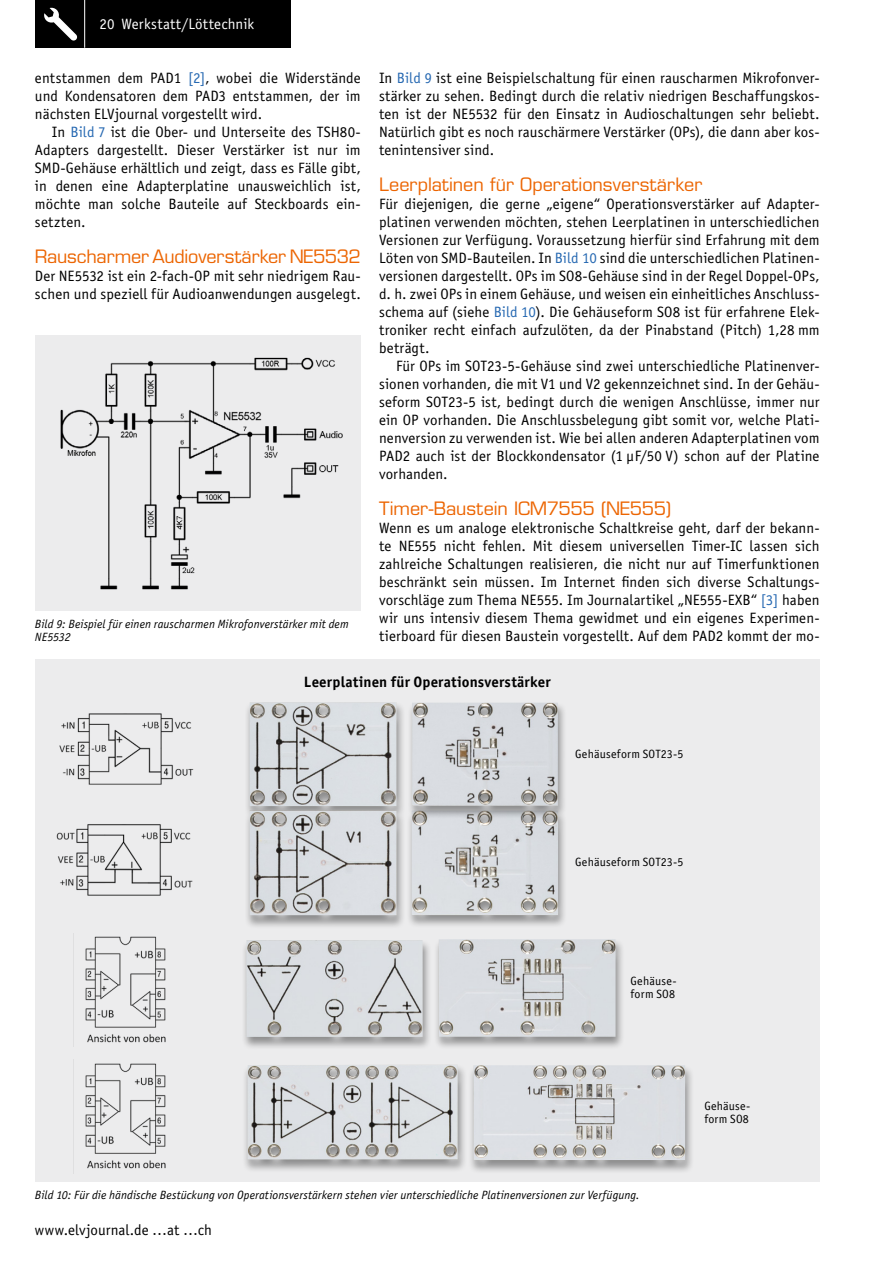
<style>
.page{position:relative;width:895px;height:1264px;background:#fff}
.page>*{position:absolute;margin:0;border:0;box-sizing:border-box;transform-origin:0 0}
.Subhead_5{font:18px "Eurostile LT Std";letter-spacing:-.005em;color:#ec6502}
.Fließtext_Neuer_Absa{font:15px/18px "Officina Sans Book ITC";letter-spacing:.005em;color:#000;text-align:justify}
.Fließtext_Neue_Zeile{font:15px/18px "Officina Sans Book ITC";letter-spacing:.005em;color:#000;text-align:justify}
.Fließtext_Neuer_Absa-2{font:15px "Officina Sans Bold ITC";letter-spacing:.01em;color:#000}
.t1{font:15px "Officina Sans Book ITC";letter-spacing:.01em;color:#fff}
.Bildunterschrift{font:italic 12px/12.8px "Officina Sans Book ITC";letter-spacing:.005em;color:#000}
.Bildunterschrift-2{font:12px "Officina Sans Book ITC";letter-spacing:.02em;color:#000}
.s1{color:#2769b2}
</style>
<div class="page">
<div style="left:35px;top:1px;width:255px;height:47px;background:#000"></div>
<hr style="left:84px;top:1px;width:1px;height:47px;background:#fff">
<svg style="left:44px;top:7px;width:33px;height:34px"></svg>
<div style="left:35px;top:659px;width:784px;height:522px;background:#ececed"></div>
<div style="left:434px;top:938px;width:191px;height:112px;background:#000;opacity:.4"></div>
<img style="left:439px;top:939px;width:176px;height:97px">
<div style="left:468px;top:1064px;width:226px;height:109px;background:#000;opacity:.4"></div>
<img style="left:473px;top:1065px;width:212px;height:94px">
<div style="left:241px;top:939px;width:191px;height:111px;background:#000;opacity:.4"></div>
<img style="left:246px;top:940px;width:177px;height:96px">
<div style="left:407px;top:809px;width:161px;height:119px;background:#000;opacity:.4"></div>
<img style="left:412px;top:819px;width:146px;height:96px">
<div style="left:407px;top:701px;width:160px;height:118px;background:#000;opacity:.4"></div>
<img style="left:412px;top:702px;width:146px;height:103px">
<div style="left:243px;top:1064px;width:224px;height:109px;background:#000;opacity:.4"></div>
<img style="left:248px;top:1064px;width:210px;height:95px">
<div style="left:245px;top:701px;width:161px;height:227px;background:#000;opacity:.4"></div>
<img style="left:250px;top:702px;width:147px;height:213px">
<img style="left:59px;top:713px;width:135px;height:72px">
<img style="left:56px;top:824px;width:137px;height:72px">
<img style="left:73px;top:1059px;width:93px;height:113px">
<img style="left:73px;top:933px;width:93px;height:113px">
<img style="left:37px;top:335px;width:324px;height:275px">
<p class="t1" style="left:100px;top:14px;width:156px">20 Werkstatt/Löttechnik</p>
<p class="Fließtext_Neue_Zeile" style="left:35px;top:68px;width:327px">entstammen dem PAD1 <span class="s1">[2]</span>, wobei die Widerstände und Kondensatoren dem PAD3 entstammen, der im nächsten ELVjournal vorgestellt wird.</p>
<p class="Fließtext_Neue_Zeile" style="left:35px;top:122px;width:327px;text-indent:17px">In <span class="s1">Bild 7</span> ist die Ober- und Unterseite des TSH80- Adapters dargestellt. Dieser Verstärker ist nur im SMD-Gehäuse erhältlich und zeigt, dass es Fälle gibt, in denen eine Adapterplatine unausweichlich ist, möchte man solche Bauteile auf Steckboards ein&shy;setzten.</p>
<p class="Subhead_5" style="left:35px;top:245px;width:327px">Rauscharmer Audioverstärker NE5532</p>
<p class="Fließtext_Neuer_Absa" style="left:35px;top:266px;width:327px">Der NE5532 ist ein 2-fach-OP mit sehr niedrigem Rau&shy;schen und speziell für Audioanwendungen ausgelegt.</p>
<p class="Bildunterschrift" style="left:35px;top:617px;width:315px">Bild 9: Beispiel für einen rauscharmen Mikrofonverstärker mit dem<br>NE5532</p>
<p class="Fließtext_Neuer_Absa" style="left:379px;top:68px;width:442px">In <span class="s1">Bild 9</span> ist eine Beispielschaltung für einen rauscharmen Mikrofonver&shy;stärker zu sehen. Bedingt durch die relativ niedrigen Beschaffungskos&shy;ten ist der NE5532 für den Einsatz in Audioschaltungen sehr beliebt.<br>Natürlich gibt es noch rauschärmere Verstärker (OPs), die dann aber kos&shy;tenintensiver sind.</p>
<p class="Subhead_5" style="left:379px;top:173px;width:325px">Leerplatinen für Operationsverstärker</p>
<p class="Fließtext_Neuer_Absa" style="left:379px;top:194px;width:442px">Für diejenigen, die gerne „eigene“ Operationsverstärker auf Adapter&shy;platinen verwenden möchten, stehen Leerplatinen in unterschiedlichen Versionen zur Verfügung. Voraussetzung hierfür sind Erfahrung mit dem Löten von SMD-Bauteilen. In <span class="s1">Bild 10</span> sind die unterschiedlichen Platinen&shy;versionen dargestellt. OPs im SO8-Gehäuse sind in der Regel Doppel-OPs, d. h. zwei OPs in einem Gehäuse, und weisen ein einheitliches Anschluss&shy;schema auf (siehe <span class="s1">Bild 10</span>). Die Gehäuseform SO8 ist für erfahrene Elek&shy;troniker recht einfach aufzulöten, da der Pinabstand (Pitch) 1,28 mm beträgt.</p>
<p class="Fließtext_Neue_Zeile" style="left:379px;top:356px;width:442px;text-indent:17px">Für OPs im SOT23-5-Gehäuse sind zwei unterschiedliche Platinenver&shy;sionen vorhanden, die mit V1 und V2 gekennzeichnet sind. In der Gehäu&shy;seform SOT23-5 ist, bedingt durch die wenigen Anschlüsse, immer nur ein OP vorhanden. Die Anschlussbelegung gibt somit vor, welche Plati&shy;nenversion zu verwenden ist. Wie bei allen anderen Adapterplatinen vom PAD2 auch ist der Blockkondensator (1 µF/50 V) schon auf der Platine vorhanden.</p>
<p class="Subhead_5" style="left:379px;top:497px;width:294px">Timer-Baustein ICM7555 (NE555)</p>
<p class="Fließtext_Neuer_Absa" style="left:379px;top:518px;width:442px">Wenn es um analoge elektronische Schaltkreise geht, darf der bekann&shy;te NE555 nicht fehlen. Mit diesem universellen Timer-IC lassen sich zahlreiche Schaltungen realisieren, die nicht nur auf Timerfunktionen beschränkt sein müssen. Im Internet finden sich diverse Schaltungs&shy;vorschläge zum Thema NE555. Im Journalartikel „NE555-EXB“ <span class="s1">[3]</span> haben wir uns intensiv diesem Thema gewidmet und ein eigenes Experimen&shy;tierboard für diesen Baustein vorgestellt. Auf dem PAD2 kommt der mo-</p>
<p class="Fließtext_Neuer_Absa-2" style="left:304px;top:671px;width:248px">Leerplatinen für Operationsverstärker</p>
<p class="Bildunterschrift-2" style="left:575px;top:746px;width:110px">Gehäuseform SOT23-5</p>
<p class="Bildunterschrift-2" style="left:575px;top:854px;width:110px">Gehäuseform SOT23-5</p>
<p class="Bildunterschrift-2" style="left:630px;top:973px;width:48px">Gehäuse-</p>
<p class="Bildunterschrift-2" style="left:630px;top:985px;width:46px">form SO8</p>
<p class="Bildunterschrift" style="left:35px;top:1188px;width:606px">Bild 10: Für die händische Bestückung von Operationsverstärkern stehen vier unterschiedliche Platinenversionen zur Verfügung.</p>
<p class="Fließtext_Neuer_Absa" style="left:35px;top:1220px;width:179px">www.elvjournal.de …at …ch</p>
<p class="Bildunterschrift-2" style="left:704px;top:1097px;width:48px">Gehäuse-</p>
<p class="Bildunterschrift-2" style="left:704px;top:1110px;width:46px">form SO8</p>
</div>
